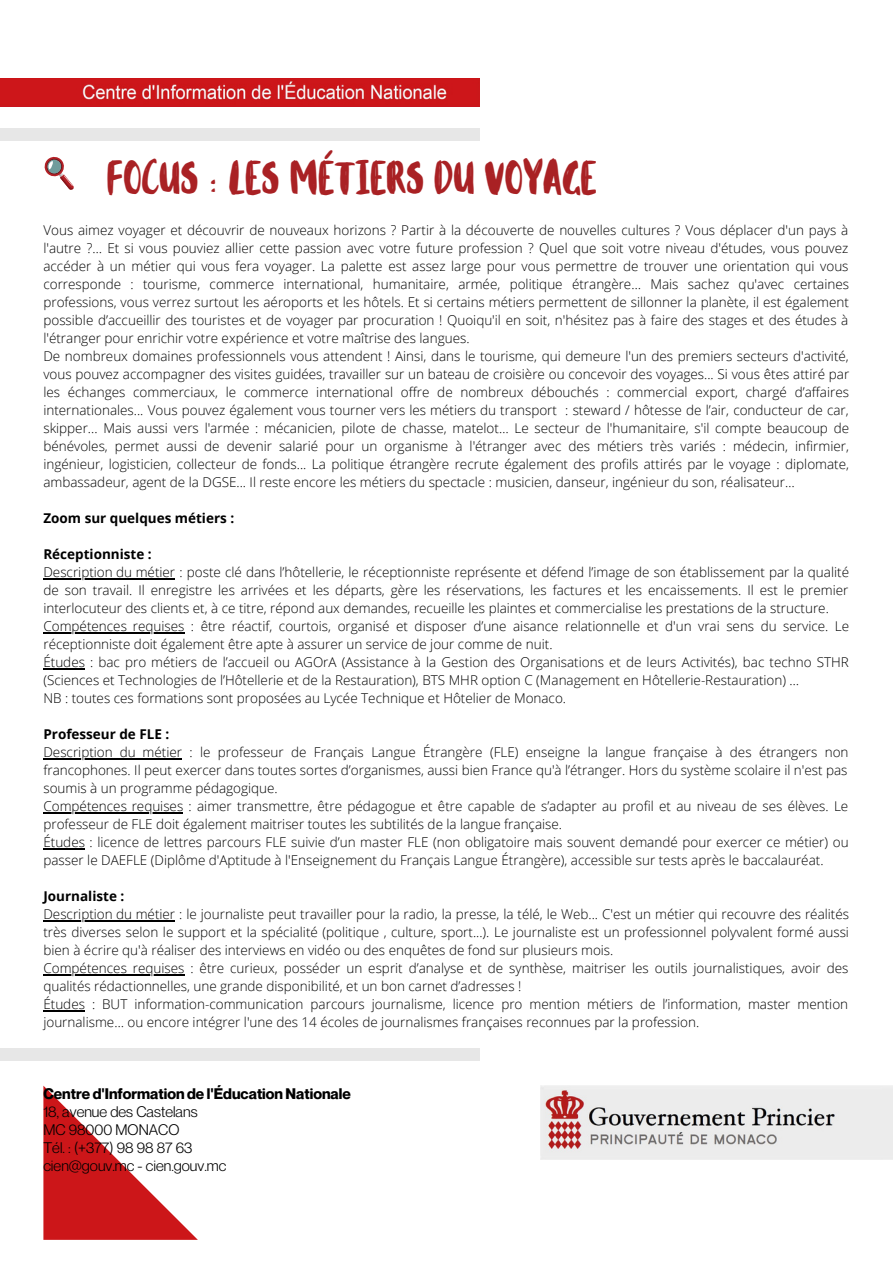
<style>
.page{position:relative;width:893px;height:1264px;background:#fff}
.page>*{position:absolute;margin:0;border:0;box-sizing:border-box;transform-origin:0 0}
.t1{font:37.5px "Portobesto Caps";color:#a92124}
.t2{font:15px "Neue Montreal";color:#000}
.t3{font:700 15px "Neue Montreal";color:#000}
.t4{font:300 13.5px/18px "Open Sans";color:#000}
.t5{font:700 13.5px "Open Sans";color:#000}
</style>
<div class="page">
<img style="left:0;top:78px;width:479px;height:28px">
<img style="left:540px;top:1085px;width:352px;height:74px">
<svg style="left:43px;top:1085px;width:154px;height:154px"></svg>
<div style="left:0;top:128px;width:479px;height:13px;background:#e7e7e7"></div>
<div style="left:0;top:1048px;width:479px;height:12px;background:#e7e7e7"></div>
<hr style="left:43px;top:578px;width:132px;height:1px;background:#000">
<hr style="left:43px;top:632px;width:141px;height:1px;background:#000">
<hr style="left:43px;top:668px;width:42px;height:1px;background:#000">
<hr style="left:43px;top:758px;width:139px;height:1px;background:#000">
<hr style="left:43px;top:812px;width:140px;height:1px;background:#000">
<hr style="left:43px;top:848px;width:42px;height:1px;background:#000">
<hr style="left:43px;top:920px;width:132px;height:1px;background:#000">
<hr style="left:43px;top:974px;width:141px;height:1px;background:#000">
<hr style="left:43px;top:1010px;width:42px;height:1px;background:#000">
<svg style="left:44px;top:156px;width:30px;height:34px"></svg>
<svg style="left:64px;top:175px;width:9px;height:11px"></svg>
<p class="t1" style="left:107px;top:148px;width:491px">FOCUS : LES MÉTIERS DU VOYAGE</p>
<p class="t4" style="left:43px;top:221px;width:807px;text-align:justify">Vous aimez voyager et découvrir de nouveaux horizons ? Partir à la découverte de nouvelles cultures ? Vous déplacer d'un pays à l'autre ?… Et si vous pouviez allier cette passion avec votre future profession ? Quel que soit votre niveau d'études, vous pouvez accéder à un métier qui vous fera voyager. La palette est assez large pour vous permettre de trouver une orientation qui vous corresponde : tourisme, commerce international, humanitaire, armée, politique étrangère… Mais sachez qu'avec certaines professions, vous verrez surtout les aéroports et les hôtels. Et si certains métiers permettent de sillonner la planète, il est également possible d’accueillir des touristes et de voyager par procuration ! Quoiqu'il en soit, n'hésitez pas à faire des stages et des études à l'étranger pour enrichir votre expérience et votre maîtrise des langues.</p>
<p class="t4" style="left:43px;top:347px;width:807px;text-align:justify">De nombreux domaines professionnels vous attendent ! Ainsi, dans le tourisme, qui demeure l'un des premiers secteurs d'activité, vous pouvez accompagner des visites guidées, travailler sur un bateau de croisière ou concevoir des voyages... Si vous êtes attiré par les échanges commerciaux, le commerce international offre de nombreux débouchés : commercial export, chargé d’affaires internationales... Vous pouvez également vous tourner vers les métiers du transport : steward / hôtesse de l’air, conducteur de car, skipper... Mais aussi vers l'armée : mécanicien, pilote de chasse, matelot… Le secteur de l'humanitaire, s'il compte beaucoup de bénévoles, permet aussi de devenir salarié pour un organisme à l'étranger avec des métiers très variés : médecin, infirmier, ingénieur, logisticien, collecteur de fonds... La politique étrangère recrute également des profils attirés par le voyage : diplomate, ambassadeur, agent de la DGSE... Il reste encore les métiers du spectacle : musicien, danseur, ingénieur du son, réalisateur…</p>
<p class="t5" style="left:43px;top:508px;width:192px">Zoom sur quelques métiers :</p>
<p class="t5" style="left:43px;top:544px;width:110px">Réceptionniste :</p>
<p class="t4" style="left:43px;top:563px;width:807px;text-align:justify">Description du métier : poste clé dans l’hôtellerie, le réceptionniste représente et défend l’image de son établissement par la qualité de son travail. Il enregistre les arrivées et les départs, gère les réservations, les factures et les encaissements. Il est le premier interlocuteur des clients et, à ce titre, répond aux demandes, recueille les plaintes et commercialise les prestations de la structure.</p>
<p class="t4" style="left:43px;top:617px;width:807px">Compétences requises : être réactif, courtois, organisé et disposer d’une aisance relationnelle et d'un vrai sens du service. Le réceptionniste doit également être apte à assurer un service de jour comme de nuit.</p>
<p class="t4" style="left:43px;top:652px;width:806px">Études : bac pro métiers de l’accueil ou AGOrA (Assistance à la Gestion des Organisations et de leurs Activités), bac techno STHR (Sciences et Technologies de l’Hôtellerie et de la Restauration), BTS MHR option C (Management en Hôtellerie-Restauration) …</p>
<p class="t4" style="left:43px;top:688px;width:524px">NB : toutes ces formations sont proposées au Lycée Technique et Hôtelier de Monaco.</p>
<p class="t5" style="left:43px;top:724px;width:127px">Professeur de FLE :</p>
<p class="t4" style="left:43px;top:742px;width:806px;text-align:justify">Description du métier : le professeur de Français Langue Étrangère (FLE) enseigne la langue française à des étrangers non francophones. Il peut exercer dans toutes sortes d’organismes, aussi bien France qu'à l’étranger. Hors du système scolaire il n'est pas soumis à un programme pédagogique.</p>
<p class="t4" style="left:43px;top:796px;width:806px">Compétences requises : aimer transmettre, être pédagogue et être capable de s’adapter au profil et au niveau de ses élèves. Le professeur de FLE doit également maitriser toutes les subtilités de la langue française.</p>
<p class="t4" style="left:43px;top:832px;width:806px">Études : licence de lettres parcours FLE suivie d’un master FLE (non obligatoire mais souvent demandé pour exercer ce métier) ou passer le DAEFLE (Diplôme d'Aptitude à l'Enseignement du Français Langue Étrangère), accessible sur tests après le baccalauréat.</p>
<p class="t5" style="left:43px;top:886px;width:82px">Journaliste :</p>
<p class="t4" style="left:43px;top:904px;width:807px;text-align:justify">Description du métier : le journaliste peut travailler pour la radio, la presse, la télé, le Web... C'est un métier qui recouvre des réalités très diverses selon le support et la spécialité (politique , culture, sport...). Le journaliste est un professionnel polyvalent formé aussi bien à écrire qu'à réaliser des interviews en vidéo ou des enquêtes de fond sur plusieurs mois.</p>
<p class="t4" style="left:43px;top:958px;width:806px">Compétences requises : être curieux, posséder un esprit d’analyse et de synthèse, maitriser les outils journalistiques, avoir des qualités rédactionnelles, une grande disponibilité, et un bon carnet d’adresses !</p>
<p class="t4" style="left:43px;top:994px;width:806px">Études : BUT information-communication parcours journalisme, licence pro mention métiers de l’information, master mention journalisme… ou encore intégrer l'une des 14 écoles de journalismes françaises reconnues par la profession.</p>
<p class="t3" style="left:43px;top:1084px;width:309px">Centre d'Information de l'Éducation Nationale</p>
<p class="t2" style="left:43px;top:1102px;width:156px">18, avenue des Castelans</p>
<p class="t2" style="left:43px;top:1120px;width:137px">MC 98000 MONACO</p>
<p class="t2" style="left:43px;top:1138px;width:150px">Tél. : (+377) 98 98 87 63</p>
<p class="t2" style="left:43px;top:1156px;width:184px">cien@gouv.mc - cien.gouv.mc</p>
</div>
